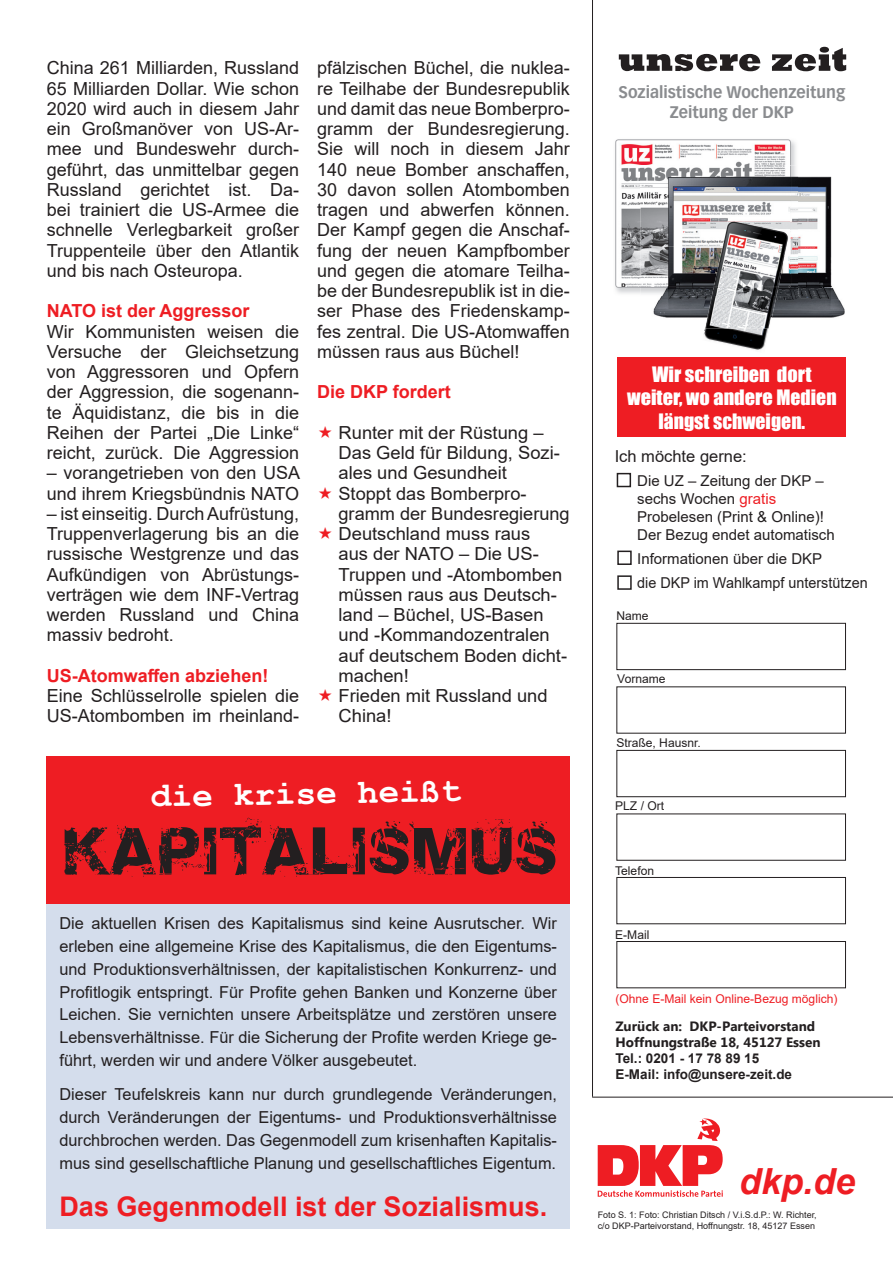
<style>
.page{position:relative;width:893px;height:1263px;background:#fff}
.page>*{position:absolute;margin:0;border:0;box-sizing:border-box;transform-origin:0 0}
.t1{font:italic 700 36px "Arial";color:#ee1d23}
.t2{font:700 34.5px "Courier New";color:#fff}
.t3{font:700 27px "Arial";color:#ee1d23}
.t4{font:19.5px/23.4px "Impact";color:#fff;text-align:center;scale:1.04 1}
.t5{font:18px/20.2px "Arial";color:#231f20;text-align:justify}
.t6{font:700 18px "Arial";color:#ee1d23}
.t7{font:16.5px/22.8px "Arial";color:#231f20;text-align:justify}
.t8{font:700 16.5px/19.8px "Vectora LT Std";color:#8a8c8f;text-align:center;scale:.95 1}
.t9{font:15px/18px "Arial";color:#231f20}
.t10{font:700 13.5px/16.2px "Microsoft New Tai Lue";color:#231f20}
.t11{font:700 13.5px/16.2px "Arial";color:#231f20}
.t12{font:12px "Arial";color:#231f20}
.t13{font:12px "Arial";color:#ee1d23}
.t14{font:9px/10.8px "Arial";color:#231f20}
.s1{color:#ee1d23}
</style>
<div class="page">
<div style="left:47px;top:756px;width:523px;height:149px;background:#ee1d23"></div>
<svg style="left:64px;top:817px;width:492px;height:60px"></svg>
<div style="left:616px;top:750px;width:230px;height:47px;background:#fff;border:1px solid #231f20"></div>
<div style="left:616px;top:813px;width:230px;height:48px;background:#fff;border:1px solid #231f20"></div>
<div style="left:616px;top:877px;width:230px;height:47px;background:#fff;border:1px solid #231f20"></div>
<div style="left:616px;top:941px;width:230px;height:47px;background:#fff;border:1px solid #231f20"></div>
<div style="left:616px;top:623px;width:230px;height:47px;background:#fff;border:1px solid #231f20"></div>
<hr style="left:592px;top:0;width:1px;height:1097px;background:#231f20">
<hr style="left:592px;top:1097px;width:301px;height:1px;background:#231f20">
<svg style="left:615px;top:139px;width:176px;height:149px"></svg>
<img style="left:798px;top:176px;width:35px;height:112px">
<img style="left:653px;top:288px;width:192px;height:30px">
<img style="left:778px;top:165px;width:20px;height:131px">
<img style="left:641px;top:287px;width:73px;height:9px">
<img style="left:641px;top:165px;width:137px;height:122px">
<img style="left:778px;top:165px;width:13px;height:123px">
<img style="left:704px;top:328px;width:65px;height:22px">
<img style="left:705px;top:296px;width:71px;height:32px">
<img style="left:712px;top:288px;width:66px;height:8px">
<img style="left:714px;top:218px;width:76px;height:13px">
<img style="left:714px;top:231px;width:76px;height:57px">
<div style="left:617px;top:358px;width:229px;height:79px;background:#ee1d23"></div>
<svg style="left:598px;top:1118px;width:125px;height:79px"></svg>
<div style="left:617px;top:551px;width:15px;height:14px;border:2px solid #231f20"></div>
<div style="left:617px;top:575px;width:15px;height:15px;border:2px solid #231f20"></div>
<div style="left:617px;top:473px;width:14px;height:14px;border:2px solid #231f20"></div>
<svg style="left:619px;top:47px;width:227px;height:24px"></svg>
<div style="left:47px;top:905px;width:523px;height:324px;background:#d4ddec"></div>
<p class="t5" style="left:47px;top:58px;width:254px">China 261 Milliarden, Russland 65 Milliarden Dollar. Wie schon 2020 wird auch in diesem Jahr ein Großmanöver von US-Ar&shy;mee und Bundeswehr durch&shy;geführt, das unmittelbar gegen Russland gerichtet ist. Da&shy;bei trainiert die US-Armee die schnelle Verlegbarkeit großer Truppenteile über den Atlantik und bis nach Osteuropa.</p>
<p class="t6" style="left:47px;top:298px;width:204px">NATO ist der Aggressor</p>
<p class="t5" style="left:47px;top:321px;width:254px">Wir Kommunisten weisen die Versuche der Gleichsetzung von Aggressoren und Opfern der Aggression, die sogenann&shy;te Äquidistanz, die bis in die Reihen der Partei „Die Linke“ reicht, zurück. Die Aggression</p>
<p class="t5" style="left:47px;top:463px;width:255px">– vorangetrieben von den USA und ihrem Kriegsbündnis NATO</p>
<p class="t5" style="left:47px;top:503px;width:254px">– ist einseitig. Durch Aufrüstung, Truppenverlagerung bis an die russische Westgrenze und das Aufkündigen von Abrüstungs&shy;verträgen wie dem INF-Vertrag werden Russland und China massiv bedroht.</p>
<p class="t6" style="left:47px;top:663px;width:223px">US-Atomwaffen abziehen!</p>
<p class="t5" style="left:47px;top:685px;width:254px">Eine Schlüsselrolle spielen die<br>US-Atombomben im rheinland-</p>
<p class="t5" style="left:317px;top:58px;width:254px">pfälzischen Büchel, die nuklea&shy;re Teilhabe der Bundesrepublik und damit das neue Bomberpro&shy;gramm der Bundesregierung.<br>Sie will noch in diesem Jahr 140 neue Bomber anschaffen, 30 davon sollen Atombomben tragen und abwerfen können.<br>Der Kampf gegen die Anschaf&shy;fung der neuen Kampfbomber und gegen die atomare Teilha&shy;be der Bundesrepublik ist in die&shy;ser Phase des Friedenskamp&shy;fes zentral. Die US-Atomwaffen müssen raus aus Büchel!</p>
<p class="t6" style="left:317px;top:379px;width:135px">Die DKP fordert</p>
<p class="t5" style="left:339px;top:422px;width:233px;text-align:left">Runter mit der Rüstung –<br>Das Geld für Bildung, Sozi&shy;ales und Gesundheit<br>Stoppt das Bomberpro&shy;gramm der Bundesregierung<br>Deutschland muss raus<br>aus der NATO – Die US-<br>Truppen und -Atombomben müssen raus aus Deutsch&shy;land – Büchel, US-Basen und -Kommandozentralen auf deutschem Boden dicht&shy;machen!<br>Frieden mit Russland und<br>China!</p>
<h2 class="t2" style="left:150px;top:774px;width:312px;rotate:-1deg">die krise heißt</h2>
<p class="t7" style="left:59px;top:912px;width:499px">Die aktuellen Krisen des Kapitalismus sind keine Ausrutscher. Wir erleben eine allgemeine Krise des Kapitalismus, die den Eigentums&shy;und Produktionsverhältnissen, der kapitalistischen Konkurrenz- und Profitlogik entspringt. Für Profite gehen Banken und Konzerne über Leichen. Sie vernichten unsere Arbeitsplätze und zerstören unsere Lebensverhältnisse. Für die Sicherung der Profite werden Kriege ge&shy;führt, werden wir und andere Völker ausgebeutet.</p>
<p class="t7" style="left:59px;top:1083px;width:499px">Dieser Teufelskreis kann nur durch grundlegende Veränderungen, durch Veränderungen der Eigentums- und Produktionsverhältnisse durchbrochen werden. Das Gegenmodell zum krisenhaften Kapitalis&shy;mus sind gesellschaftliche Planung und gesellschaftliches Eigentum.</p>
<h3 class="t3" style="left:59px;top:1187px;width:489px">Das Gegenmodell ist der Sozialismus.</h3>
<p class="t8" style="left:618px;top:82px;width:240px">Sozialistische Wochenzeitung<br>Zeitung der DKP</p>
<p class="t4" style="left:627px;top:362px;width:203px">Wir schreiben dort weiter, wo andere Medien längst schweigen.</p>
<p class="t7" style="left:615px;top:445px;width:134px">Ich möchte gerne:</p>
<p class="t9" style="left:637px;top:472px;width:199px">Die UZ – Zeitung der DKP – sechs Wochen <span class="s1">gratis<br></span>Probelesen (Print &amp; Online)!<br>Der Bezug endet automatisch</p>
<p class="t9" style="left:637px;top:547px;width:232px;line-height:24px">Informationen über die DKP<br>die DKP im Wahlkampf unterstützen</p>
<p class="t12" style="left:616px;top:607px;width:34px">Name</p>
<p class="t12" style="left:617px;top:671px;width:50px">Vorname</p>
<p class="t12" style="left:616px;top:735px;width:86px">Straße, Hausnr.</p>
<p class="t12" style="left:615px;top:797px;width:50px">PLZ / Ort</p>
<p class="t12" style="left:615px;top:862px;width:40px">Telefon</p>
<p class="t12" style="left:615px;top:926px;width:36px">E-Mail</p>
<p class="t13" style="left:615px;top:990px;width:224px">(Ohne E-Mail kein Online-Bezug möglich)</p>
<p class="t10" style="left:615px;top:1019px;width:207px">Zurück an: DKP-Parteivorstand<br>Hoffnungstraße 18, 45127 Essen</p>
<p class="t11" style="left:615px;top:1050px;width:178px">Tel.: 0201 - 17 78 89 15<br>E-Mail: info@unsere-zeit.de</p>
<h1 class="t1" style="left:739px;top:1157px;width:118px">dkp.de</h1>
<p class="t14" style="left:598px;top:1209px;width:221px">Foto S. 1: Foto: Christian Ditsch / V.i.S.d.P.: W. Richter, c/o DKP-Parteivorstand, Hoffnungstr. 18, 45127 Essen</p>
</div>
